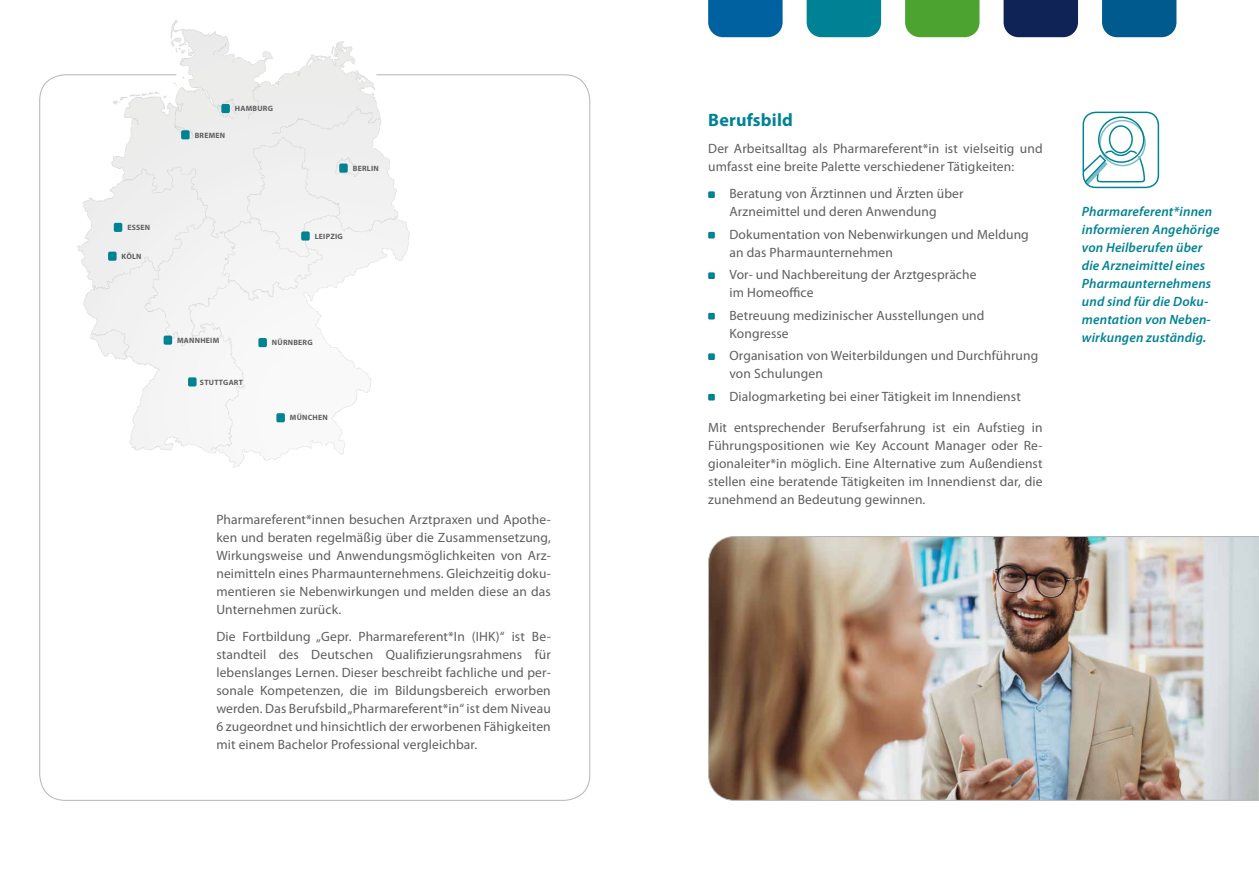
<style>
.page{position:relative;width:1259px;height:893px;background:#fff}
.page>*{position:absolute;margin:0;border:0;box-sizing:border-box;transform-origin:0 0}
.t1{font:700 18px "Myriad Pro";letter-spacing:.01em;color:#008295}
.t2{font:13.5px/18px "Myriad Pro";letter-spacing:.01em;color:#5f5e5e}
.t3{font:italic 600 13.5px/18px "Myriad Pro";letter-spacing:.01em;color:#008295}
.t4{font:700 7.65px "Myriad Pro";letter-spacing:.03em;color:#5f5e5e}
</style>
<div class="page">
<img style="left:708px;top:536px;width:551px;height:265px">
<div style="left:708px;top:191px;width:7px;height:7px;background:#008295"></div>
<div style="left:708px;top:232px;width:7px;height:7px;background:#008295"></div>
<div style="left:708px;top:272px;width:7px;height:7px;background:#008295"></div>
<div style="left:708px;top:313px;width:7px;height:7px;background:#008295"></div>
<div style="left:708px;top:353px;width:7px;height:7px;background:#008295"></div>
<div style="left:708px;top:394px;width:7px;height:7px;background:#008295"></div>
<div style="left:708px;top:0;width:74px;height:37px;background:#0061a1"></div>
<div style="left:806px;top:0;width:75px;height:37px;background:#008295"></div>
<div style="left:905px;top:0;width:74px;height:37px;background:#4da32f"></div>
<div style="left:1003px;top:0;width:75px;height:37px;background:#0f2356"></div>
<div style="left:1102px;top:0;width:74px;height:37px;background:#005a8d"></div>
<svg style="left:1082px;top:111px;width:77px;height:78px"></svg>
<img style="left:77px;top:20px;width:333px;height:448px">
<div style="left:339px;top:164px;width:9px;height:9px;background:#008295;border-radius:2px"></div>
<div style="left:221px;top:104px;width:9px;height:9px;background:#008295;border-radius:2px"></div>
<div style="left:181px;top:130px;width:9px;height:9px;background:#008295;border-radius:2px"></div>
<div style="left:114px;top:223px;width:8px;height:9px;background:#008295;border-radius:2px"></div>
<div style="left:108px;top:252px;width:9px;height:9px;background:#008295;border-radius:2px"></div>
<div style="left:188px;top:377px;width:8px;height:9px;background:#008295;border-radius:2px"></div>
<div style="left:164px;top:336px;width:8px;height:9px;background:#008295;border-radius:2px"></div>
<div style="left:258px;top:338px;width:9px;height:9px;background:#008295;border-radius:2px"></div>
<div style="left:276px;top:413px;width:9px;height:9px;background:#008295;border-radius:2px"></div>
<div style="left:301px;top:231px;width:9px;height:10px;background:#008295;border-radius:2px"></div>
<p class="t4" style="left:127px;top:223px;width:24px">ESSEN</p>
<p class="t4" style="left:122px;top:252px;width:21px">KÖLN</p>
<p class="t4" style="left:195px;top:131px;width:32px">BREMEN</p>
<p class="t4" style="left:235px;top:104px;width:40px">HAMBURG</p>
<p class="t4" style="left:353px;top:164px;width:27px">BERLIN</p>
<p class="t4" style="left:315px;top:232px;width:29px">LEIPZIG</p>
<p class="t4" style="left:177px;top:336px;width:44px">MANNHEIM</p>
<p class="t4" style="left:272px;top:338px;width:42px">NÜRNBERG</p>
<p class="t4" style="left:200px;top:378px;width:45px">STUTTGART</p>
<p class="t4" style="left:290px;top:414px;width:39px">MÜNCHEN</p>
<p class="t2" style="left:216px;top:510px;width:336px;text-align:justify">Pharmareferent*innen besuchen Arztpraxen und Apothe&shy;ken und beraten regelmäßig über die Zusammensetzung, Wirkungsweise und Anwendungsmöglichkeiten von Arz&shy;neimitteln eines Pharmaunternehmens. Gleichzeitig doku&shy;mentieren sie Nebenwirkungen und melden diese an das Unternehmen zurück.</p>
<p class="t2" style="left:216px;top:627px;width:336px;text-align:justify">Die Fortbildung „Gepr. Pharmareferent*In (IHK)“ ist Be&shy;standteil des Deutschen Qualifizierungsrahmens für lebenslanges Lernen. Dieser beschreibt fachliche und per&shy;sonale Kompetenzen, die im Bildungsbereich erworben werden. Das Berufsbild „Pharmareferent*in“ ist dem Niveau 6 zugeordnet und hinsichtlich der erworbenen Fähigkeiten mit einem Bachelor Professional vergleichbar.</p>
<h1 class="t1" style="left:708px;top:110px;width:86px">Berufsbild</h1>
<p class="t2" style="left:708px;top:140px;width:336px">Der Arbeitsalltag als Pharmareferent*in ist vielseitig und umfasst eine breite Palette verschiedener Tätigkeiten:</p>
<p class="t2" style="left:729px;top:185px;width:235px">Beratung von Ärztinnen und Ärzten über<br>Arzneimittel und deren Anwendung</p>
<p class="t2" style="left:729px;top:225px;width:301px">Dokumentation von Nebenwirkungen und Meldung an das Pharmaunternehmen</p>
<p class="t2" style="left:729px;top:266px;width:249px">Vor- und Nachbereitung der Arztgespräche im Homeoffice</p>
<p class="t2" style="left:729px;top:306px;width:257px">Betreuung medizinischer Ausstellungen und<br>Kongresse</p>
<p class="t2" style="left:729px;top:347px;width:310px">Organisation von Weiterbildungen und Durchführung von Schulungen</p>
<p class="t2" style="left:729px;top:387px;width:293px">Dialogmarketing bei einer Tätigkeit im Innendienst</p>
<p class="t2" style="left:708px;top:419px;width:336px;text-align:justify">Mit entsprechender Berufserfahrung ist ein Aufstieg in Führungspositionen wie Key Account Manager oder Re&shy;gionaleiter*in möglich. Eine Alternative zum Außendienst stellen eine beratende Tätigkeiten im Innendienst dar, die zunehmend an Bedeutung gewinnen.</p>
<p class="t3" style="left:1082px;top:203px;width:139px">Pharmareferent*innen informieren Angehörige von Heilberufen über die Arzneimittel eines<br>Pharmaunternehmens und sind für die Doku&shy;mentation von Neben&shy;wirkungen zuständig.</p>
</div>
